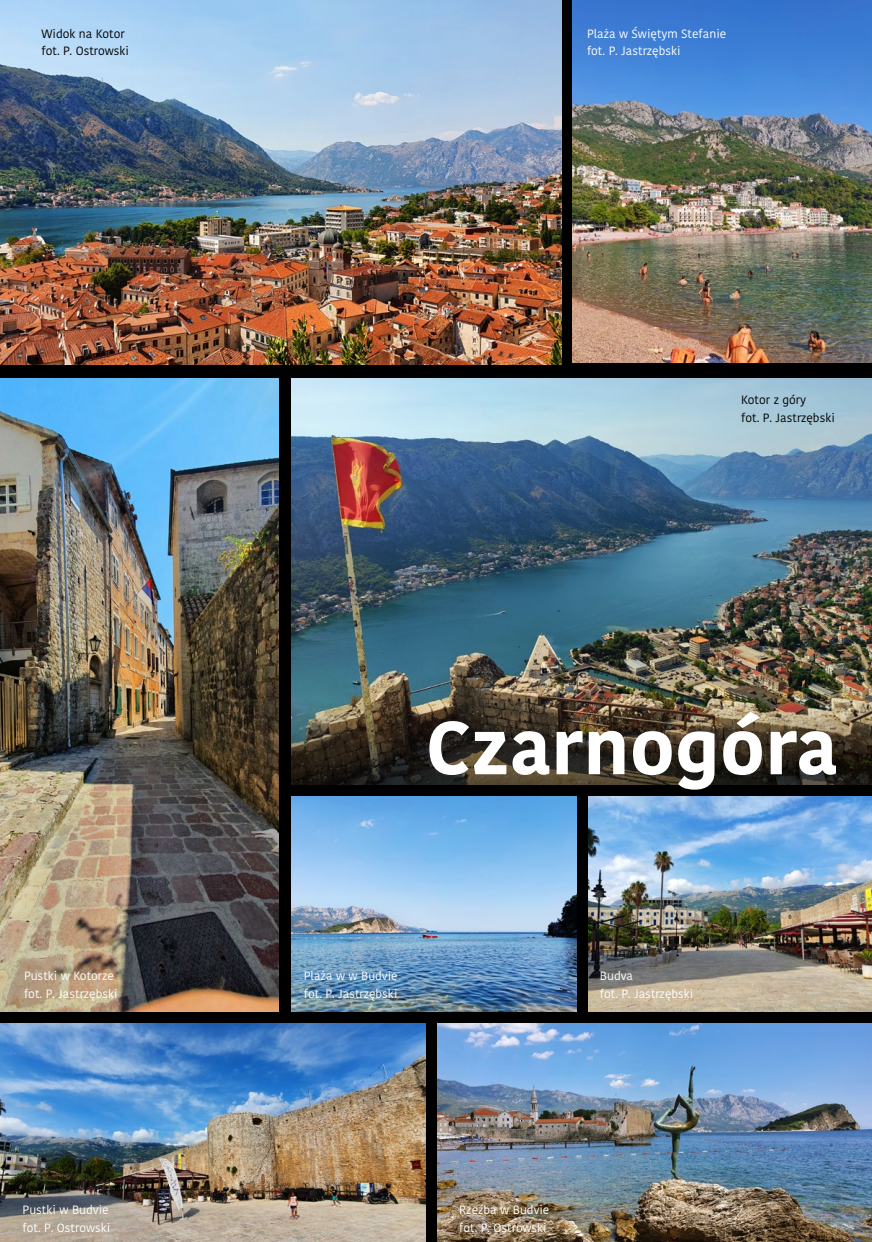
<style>
.page{position:relative;width:872px;height:1242px;background:#000}
.page>*{position:absolute;margin:0;border:0;box-sizing:border-box;transform-origin:0 0}
.t1{font:700 75px "Kohinoor Bangla";letter-spacing:.01em;color:#fff}
.t2{font:12px/18px "Kohinoor Bangla";color:#fff}
.t3{font:12px/16.5px "Kohinoor Bangla";color:#000}
</style>
<div class="page">
<img style="left:572px;top:0;width:300px;height:362px">
<img style="left:0;top:0;width:562px;height:365px">
<img style="left:292px;top:378px;width:580px;height:325px">
<img style="left:0;top:378px;width:278px;height:633px">
<img style="left:292px;top:796px;width:284px;height:215px">
<img style="left:588px;top:796px;width:284px;height:215px">
<img style="left:0;top:1023px;width:425px;height:219px">
<img style="left:437px;top:1023px;width:435px;height:219px">
<svg style="left:291px;top:703px;width:581px;height:82px;background:#41392b"></svg>
<p class="t3" style="left:41px;top:26px;width:89px">Widok na Kotor fot. P. Ostrowski</p>
<p class="t2" style="left:24px;top:966px;width:95px">Pustki w Kotorze fot. P. Jastrzębski</p>
<p class="t2" style="left:587px;top:26px;width:141px;line-height:16.5px">Plaża w Świętym Stefanie fot. P. Jastrzębski</p>
<p class="t3" style="left:741px;top:390px;width:95px;line-height:18px">Kotor z góry<br>fot. P. Jastrzębski</p>
<h1 class="t1" style="left:426px;top:682px;width:413px">Czarnogóra</h1>
<p class="t2" style="left:304px;top:966px;width:95px">Plaża w w Budvie fot. P. Jastrzębski</p>
<p class="t2" style="left:600px;top:966px;width:95px">Budva<br>fot. P. Jastrzębski</p>
<p class="t2" style="left:23px;top:1200px;width:89px">Pustki w Budvie fot. P. Ostrowski</p>
<p class="t2" style="left:459px;top:1200px;width:92px">Rzeźba w Budvie fot. P. Ostrowski</p>
</div>
